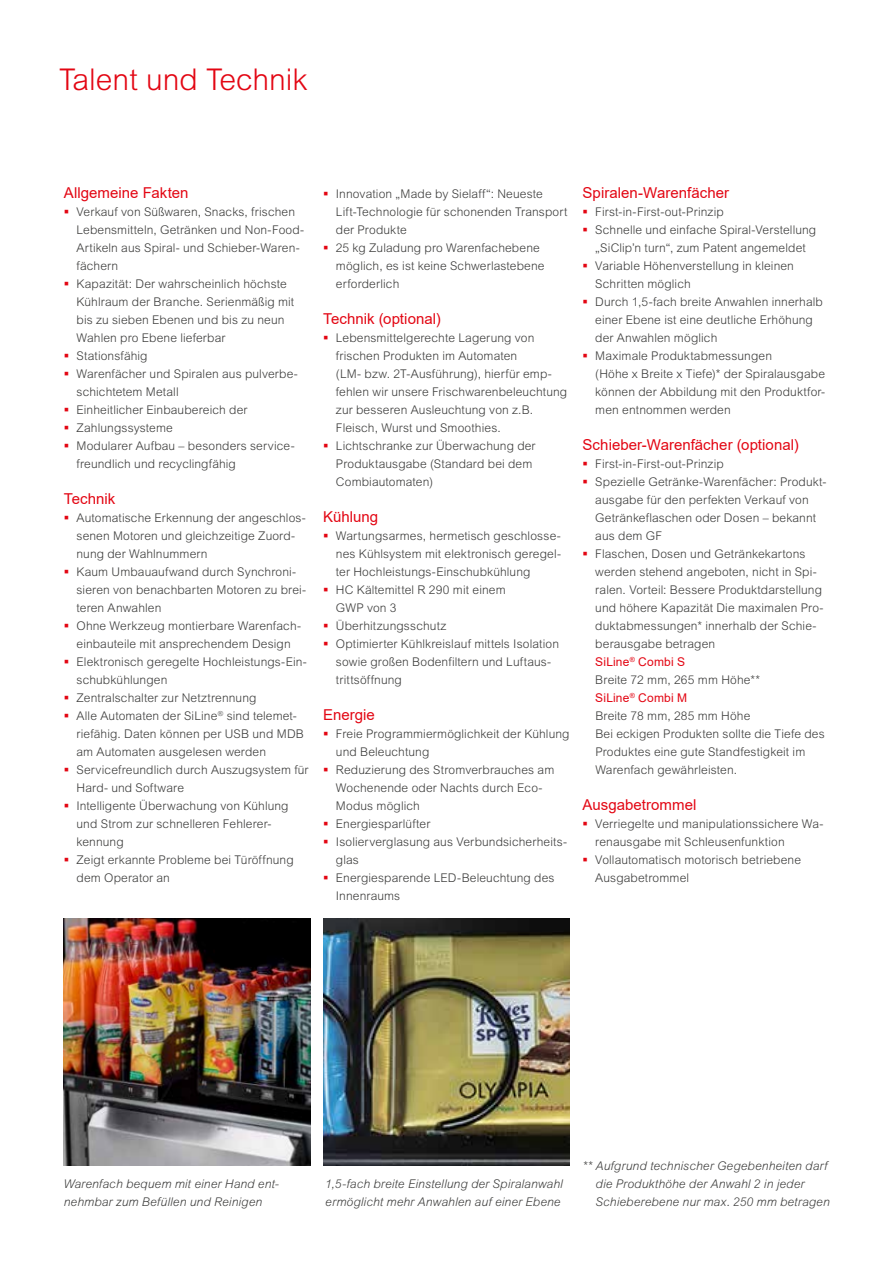
<style>
.page{position:relative;width:893px;height:1263px;background:#fff}
.page>*{position:absolute;margin:0;border:0;box-sizing:border-box;transform-origin:0 0}
.t1{font:300 30px "Arial MT Pro";color:#e30613}
.t2{font:15px "Arial";letter-spacing:.005em;color:#e30613}
.t3{font:300 12px/18px "Arial MT Pro";letter-spacing:.01em;color:#3c3c3b}
.t4{font:italic 300 12px/18px "Arial MT Pro";letter-spacing:.01em;color:#3c3c3b}
.t5{font:12px "Arial";letter-spacing:.01em;color:#e30613}
</style>
<div class="page">
<img style="left:323px;top:918px;width:247px;height:247px">
<img style="left:64px;top:918px;width:246px;height:247px">
<h1 class="t1" style="left:59px;top:61px;width:250px">Talent und Technik</h1>
<p class="t2" style="left:64px;top:182px;width:126px">Allgemeine Fakten</p>
<p class="t3" style="left:77px;top:203px;width:229px">Verkauf von Süßwaren, Snacks, frischen<br>Lebensmitteln, Getränken und Non-Food-<br>Artikeln aus Spiral- und Schieber-Waren&shy;fächern<br>Kapazität: Der wahrscheinlich höchste<br>Kühlraum der Branche. Serienmäßig mit bis zu sieben Ebenen und bis zu neun<br>Wahlen pro Ebene lieferbar<br>Stationsfähig<br>Warenfächer und Spiralen aus pulverbe&shy;schichtetem Metall<br>Einheitlicher Einbaubereich der<br>Zahlungssysteme<br>Modularer Aufbau – besonders service&shy;freundlich und recyclingfähig</p>
<p class="t2" style="left:64px;top:488px;width:53px">Technik</p>
<p class="t3" style="left:77px;top:509px;width:234px">Automatische Erkennung der angeschlos&shy;senen Motoren und gleichzeitige Zuord&shy;nung der Wahlnummern<br>Kaum Umbauaufwand durch Synchroni&shy;sieren von benachbarten Motoren zu brei&shy;teren Anwahlen<br>Ohne Werkzeug montierbare Warenfach&shy;einbauteile mit ansprechendem Design<br>Elektronisch geregelte Hochleistungs-Ein&shy;schubkühlungen<br>Zentralschalter zur Netztrennung<br>Alle Automaten der SiLine<sup>®</sup> sind telemet&shy;riefähig. Daten können per USB und MDB am Automaten ausgelesen werden<br>Servicefreundlich durch Auszugsystem für<br>Hard- und Software<br>Intelligente Überwachung von Kühlung und Strom zur schnelleren Fehlerer&shy;kennung<br>Zeigt erkannte Probleme bei Türöffnung dem Operator an</p>
<p class="t3" style="left:336px;top:185px;width:233px">Innovation „Made by Sielaff“: Neueste<br>Lift-Technologie für schonenden Transport der Produkte<br>25 kg Zuladung pro Warenfachebene möglich, es ist keine Schwerlastebene erforderlich</p>
<p class="t2" style="left:323px;top:308px;width:119px">Technik (optional)</p>
<p class="t3" style="left:336px;top:329px;width:233px">Lebensmittelgerechte Lagerung von frischen Produkten im Automaten<br>(LM- bzw. 2T-Ausführung), hierfür emp&shy;fehlen wir unsere Frischwarenbeleuchtung zur besseren Ausleuchtung von z.B.<br>Fleisch, Wurst und Smoothies.<br>Lichtschranke zur Überwachung der Produktausgabe (Standard bei dem Combiautomaten)</p>
<p class="t2" style="left:323px;top:506px;width:56px">Kühlung</p>
<p class="t3" style="left:336px;top:527px;width:227px">Wartungsarmes, hermetisch geschlosse&shy;nes Kühlsystem mit elektronisch geregel&shy;ter Hochleistungs-Einschubkühlung<br>HC Kältemittel R 290 mit einem<br>GWP von 3<br>Überhitzungsschutz<br>Optimierter Kühlkreislauf mittels Isolation sowie großen Bodenfiltern und Luftaus&shy;trittsöffnung</p>
<p class="t2" style="left:323px;top:704px;width:53px">Energie</p>
<p class="t3" style="left:336px;top:725px;width:235px">Freie Programmiermöglichkeit der Kühlung und Beleuchtung<br>Reduzierung des Stromverbrauches am<br>Wochenende oder Nachts durch Eco-<br>Modus möglich<br>Energiesparlüfter<br>Isolierverglasung aus Verbundsicherheits&shy;glas<br>Energiesparende LED-Beleuchtung des<br>Innenraums</p>
<p class="t2" style="left:583px;top:182px;width:148px">Spiralen-Warenfächer</p>
<p class="t3" style="left:595px;top:203px;width:231px">First-in-First-out-Prinzip<br>Schnelle und einfache Spiral-Verstellung „SiClip’n turn“, zum Patent angemeldet Variable Höhenverstellung in kleinen Schritten möglich<br>Durch 1,5-fach breite Anwahlen innerhalb einer Ebene ist eine deutliche Erhöhung der Anwahlen möglich<br>Maximale Produktabmessungen<br>(Höhe x Breite x Tiefe)* der Spiralausgabe können der Abbildung mit den Produktfor&shy;men entnommen werden</p>
<p class="t2" style="left:583px;top:434px;width:218px">Schieber-Warenfächer (optional)</p>
<p class="t3" style="left:595px;top:455px;width:233px">First-in-First-out-Prinzip<br>Spezielle Getränke-Warenfächer: Produkt&shy;ausgabe für den perfekten Verkauf von Getränkeflaschen oder Dosen – bekannt aus dem GF<br>Flaschen, Dosen und Getränkekartons werden stehend angeboten, nicht in Spi&shy;ralen. Vorteil: Bessere Produktdarstellung und höhere Kapazität Die maximalen Pro&shy;duktabmessungen* innerhalb der Schie&shy;berausgabe betragen</p>
<p class="t5" style="left:595px;top:654px;width:91px">SiLine<sup>®</sup> Combi S</p>
<p class="t3" style="left:595px;top:671px;width:166px">Breite 72 mm, 265 mm Höhe**</p>
<p class="t5" style="left:595px;top:690px;width:93px">SiLine<sup>®</sup> Combi M</p>
<p class="t3" style="left:595px;top:707px;width:231px">Breite 78 mm, 285 mm Höhe<br>Bei eckigen Produkten sollte die Tiefe des Produktes eine gute Standfestigkeit im Warenfach gewährleisten.</p>
<p class="t2" style="left:583px;top:794px;width:115px">Ausgabetrommel</p>
<p class="t3" style="left:595px;top:815px;width:230px">Verriegelte und manipulationssichere Wa&shy;renausgabe mit Schleusenfunktion Vollautomatisch motorisch betriebene Ausgabetrommel</p>
<p class="t4" style="left:64px;top:1175px;width:217px">Warenfach bequem mit einer Hand ent&shy;nehmbar zum Befüllen und Reinigen</p>
<p class="t4" style="left:325px;top:1175px;width:239px">1,5-fach breite Einstellung der Spiralanwahl ermöglicht mehr Anwahlen auf einer Ebene</p>
<p class="t4" style="left:596px;top:1157px;width:236px;text-indent:-13px">** Aufgrund technischer Gegebenheiten darf die Produkthöhe der Anwahl 2 in jeder<br>Schieberebene nur max. 250 mm betragen</p>
</div>
